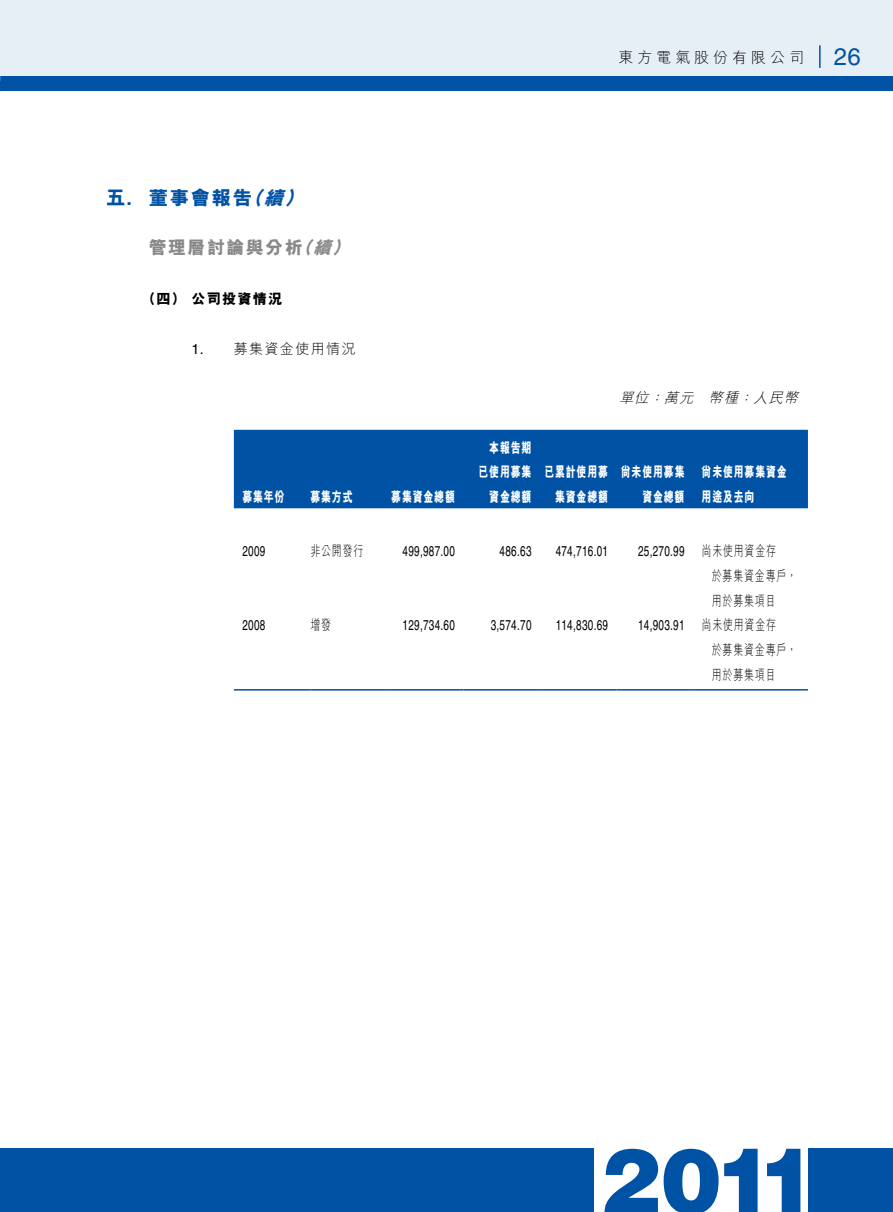
<style>
.page{position:relative;width:893px;height:1212px;background:#fff}
.page>*{position:absolute;margin:0;border:0;box-sizing:border-box;transform-origin:0 0}
.t1{font:900 90px "Helvetica LT Std";color:#0052a4}
.t2{font:24px "Helvetica LT Std";color:#0052a4}
._03_Subhead_1{font:800 19.5px "M Hei HK";letter-spacing:.08em;color:#0052a4}
._03_Subhead_1-2{font:italic 800 19.5px "M Hei HK";color:#0052a4}
._04_Subhead_2{font:800 18px "M Hei HK";letter-spacing:.08em;color:#898989}
._04_Subhead_2-2{font:italic 800 18px "M Hei HK";color:#898989}
.t3{font:300 15px "M Hei HK";letter-spacing:.265em;color:#000}
._01_Body_Text{font:14.25px "Helvetica LT Std";letter-spacing:.03em;color:#000;scale:.7 1}
._01_Body_Text-2{font:800 14.25px "M Hei HK";letter-spacing:.08em;color:#fff;scale:.7 1}
._01_Body_Text-3{font:300 14.25px "M Hei HK";letter-spacing:.08em;color:#000;scale:.7 1}
._01_Body_Text-4{font:italic 300 14.25px "M Hei HK";color:#000}
._05_Subhead_3{font:800 14.25px "M Hei HK";letter-spacing:.08em;color:#000}
._01_Body_Text-5{font:300 14.25px "M Hei HK";letter-spacing:.08em;color:#000}
._01_Body_Text-6{font:14.25px "Helvetica LT Std";letter-spacing:.03em;color:#000}
.s1{font-family:"Helvetica LT Std";font-weight:700}
</style>
<div class="page">
<div style="left:0;top:0;width:893px;height:82px;background:#e6eef6"></div>
<div style="left:0;top:76px;width:893px;height:15px;background:#0052a4"></div>
<div style="left:0;top:1148px;width:593px;height:64px;background:#0052a4"></div>
<div style="left:808px;top:1148px;width:85px;height:64px;background:#0052a4"></div>
<hr style="left:819px;top:45px;width:2px;height:23px;background:#0052a4">
<div style="left:234px;top:430px;width:574px;height:78px;background:#0052a4"></div>
<hr style="left:234px;top:689px;width:76px;height:1px;background:#0052a4">
<hr style="left:310px;top:689px;width:77px;height:1px;background:#0052a4">
<hr style="left:387px;top:689px;width:76px;height:1px;background:#0052a4">
<hr style="left:463px;top:689px;width:77px;height:1px;background:#0052a4">
<hr style="left:540px;top:689px;width:77px;height:1px;background:#0052a4">
<hr style="left:617px;top:689px;width:76px;height:1px;background:#0052a4">
<hr style="left:693px;top:689px;width:115px;height:1px;background:#0052a4">
<p class="t3" style="left:618px;top:50px;width:187px">東方電氣股份有限公司</p>
<h2 class="t2" style="left:834px;top:43px;width:29px">26</h2>
<p class="_03_Subhead_1" style="left:106px;top:188px;width:27px">五<span class="s1">.</span></p>
<p class="_03_Subhead_1" style="left:149px;top:188px;width:105px">董事會報告</p>
<p class="_03_Subhead_1-2" style="left:244px;top:188px;width:26px">（</p>
<p class="_03_Subhead_1-2" style="left:284px;top:188px;width:26px">(</p>
<p class="_03_Subhead_1-2" style="left:264px;top:188px;width:26px">續</p>
<p class="_04_Subhead_2-2" style="left:295px;top:239px;width:24px">（</p>
<p class="_04_Subhead_2-2" style="left:332px;top:239px;width:24px">(</p>
<p class="_04_Subhead_2" style="left:149px;top:239px;width:155px">管理層討論與分析</p>
<p class="_05_Subhead_3" style="left:142px;top:292px;width:142px">（四）公司投資情況</p>
<p class="_01_Body_Text-5" style="left:234px;top:341px;width:123px">募集資金使用情況</p>
<p class="_04_Subhead_2-2" style="left:313px;top:239px;width:24px">續</p>
<p class="_01_Body_Text-6" style="left:191px;top:340px;width:14px">1.</p>
<p class="_01_Body_Text-2" style="left:242px;top:490px;width:62px">募集年份</p>
<p class="_01_Body_Text-2" style="left:310px;top:490px;width:62px">募集方式</p>
<p class="_01_Body_Text" style="left:242px;top:543px;width:34px">2009</p>
<p class="_01_Body_Text-3" style="left:310px;top:543px;width:77px">非公開發行</p>
<p class="_01_Body_Text" style="left:242px;top:617px;width:34px">2008</p>
<p class="_01_Body_Text-3" style="left:310px;top:618px;width:31px">增發</p>
<p class="_01_Body_Text-2" style="left:391px;top:490px;width:93px">募集資金總額</p>
<p class="_01_Body_Text" style="left:403px;top:543px;width:76px">499,987.00</p>
<p class="_01_Body_Text" style="left:403px;top:617px;width:76px">129,734.60</p>
<p class="_01_Body_Text-4" style="left:619px;top:391px;width:35px">單位</p>
<p class="_01_Body_Text-4" style="left:664px;top:391px;width:35px">萬元</p>
<p class="_01_Body_Text-4" style="left:649px;top:391px;width:20px">：</p>
<p class="_01_Body_Text-4" style="left:708px;top:391px;width:35px">幣種</p>
<p class="_01_Body_Text-4" style="left:753px;top:391px;width:50px">人民幣</p>
<p class="_01_Body_Text-4" style="left:738px;top:391px;width:20px">：</p>
<p class="_01_Body_Text-2" style="left:489px;top:440px;width:62px">本報告期</p>
<p class="_01_Body_Text-2" style="left:479px;top:465px;width:77px">已使用募集</p>
<p class="_01_Body_Text-2" style="left:489px;top:490px;width:62px">資金總額</p>
<p class="_01_Body_Text-2" style="left:544px;top:465px;width:93px">已累計使用募</p>
<p class="_01_Body_Text-2" style="left:555px;top:490px;width:77px">集資金總額</p>
<p class="_01_Body_Text-2" style="left:621px;top:465px;width:93px">尚未使用募集</p>
<p class="_01_Body_Text-2" style="left:642px;top:490px;width:62px">資金總額</p>
<p class="_01_Body_Text-2" style="left:702px;top:465px;width:123px">尚未使用募集資金</p>
<p class="_01_Body_Text-2" style="left:702px;top:490px;width:77px">用途及去向</p>
<p class="_01_Body_Text" style="left:500px;top:543px;width:47px">486.63</p>
<p class="_01_Body_Text" style="left:556px;top:543px;width:76px">474,716.01</p>
<p class="_01_Body_Text" style="left:491px;top:617px;width:60px">3,574.70</p>
<p class="_01_Body_Text" style="left:556px;top:617px;width:76px">114,830.69</p>
<p class="_01_Body_Text" style="left:638px;top:543px;width:68px">25,270.99</p>
<p class="_01_Body_Text" style="left:638px;top:617px;width:68px">14,903.91</p>
<p class="_01_Body_Text-3" style="left:702px;top:543px;width:108px">尚未使用資金存</p>
<p class="_01_Body_Text-3" style="left:712px;top:568px;width:123px">於募集資金專戶，</p>
<p class="_01_Body_Text-3" style="left:712px;top:593px;width:93px">用於募集項目</p>
<p class="_01_Body_Text-3" style="left:702px;top:618px;width:108px">尚未使用資金存</p>
<p class="_01_Body_Text-3" style="left:712px;top:642px;width:123px">於募集資金專戶，</p>
<p class="_01_Body_Text-3" style="left:712px;top:667px;width:93px">用於募集項目</p>
<h1 class="t1" style="left:599px;top:1122px;width:220px">2011</h1>
</div>
